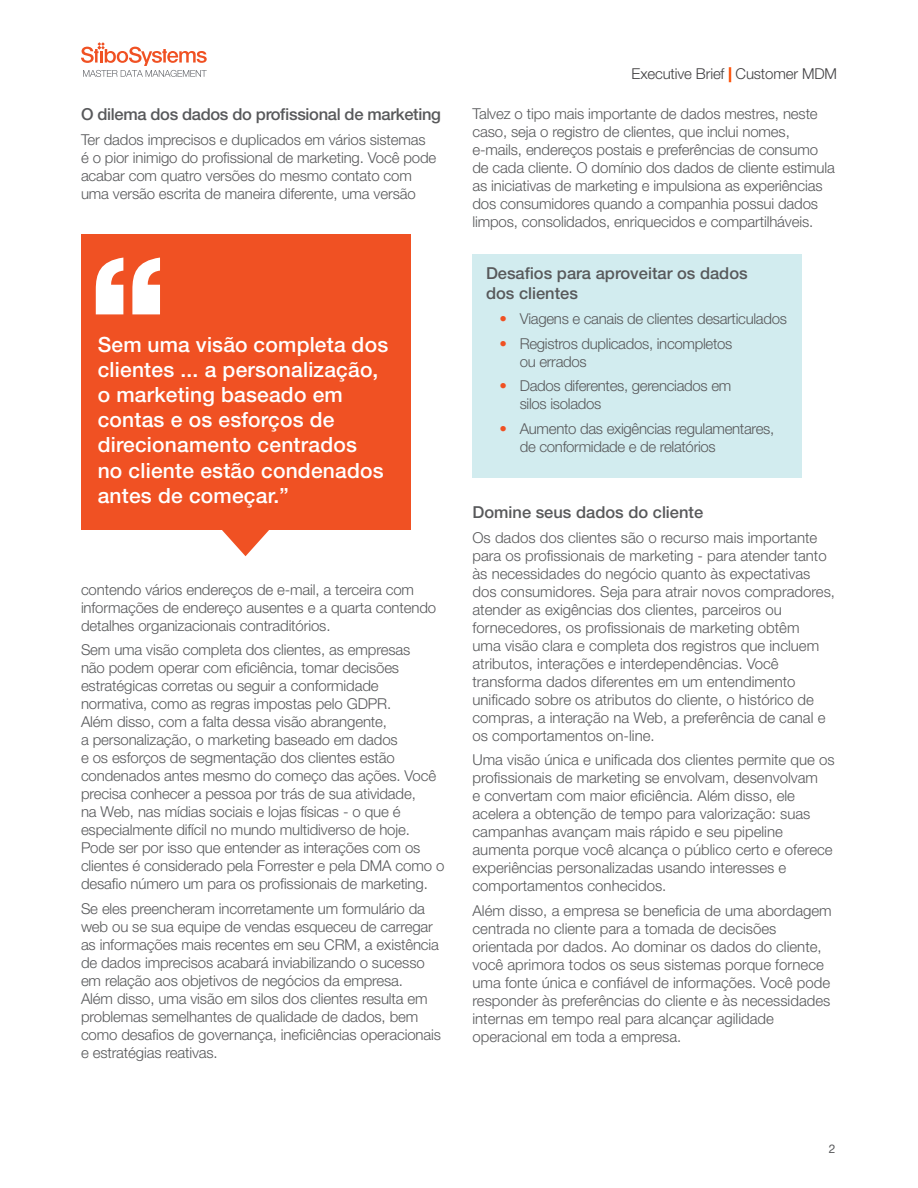
<style>
.page{position:relative;width:918px;height:1188px;background:#fff}
.page>*{position:absolute;margin:0;border:0;box-sizing:border-box;transform-origin:0 0}
.t1{font:900 150px "Helvetica Neue LT Std";color:#fff}
.t2{font:500 21px/25.2px "Helvetica Neue LT Std";letter-spacing:.01em;color:#fff}
.t3{font:500 16.5px/19.8px "Helvetica Neue LT Std";color:#58595b}
.t4{font:500 16.5px "Helvetica Neue LT Std";letter-spacing:-.02em;color:#58595b}
.t5{font:300 15px/18px "Helvetica Neue LT Std";letter-spacing:-.01em;color:#58595b}
.t6{font:300 15px "Helvetica Neue LT Std";letter-spacing:-.01em;color:#414042}
.t7{font:12px "Helvetica Neue LT Std";color:#58595b}
.s1{font-weight:800;color:#fc4c02}
.s2{color:#f05123}
</style>
<div class="page">
<svg style="left:81px;top:42px;width:126px;height:35px"></svg>
<div style="left:472px;top:254px;width:330px;height:224px;background:#d2ecef"></div>
<svg style="left:222px;top:530px;width:47px;height:26px"></svg>
<div style="left:81px;top:234px;width:329px;height:296px;background:#f05123"></div>
<p class="t4" style="left:81px;top:104px;width:361px">O dilema dos dados do profissional de marketing</p>
<p class="t5" style="left:81px;top:130px;width:357px">Ter dados imprecisos e duplicados em vários sistemas é o pior inimigo do profissional de marketing. Você pode acabar com quatro versões do mesmo contato com uma versão escrita de maneira diferente, uma versão</p>
<h1 class="t1" style="left:89px;top:222px;width:79px">“</h1>
<h2 class="t2" style="left:98px;top:331px;width:292px">Sem uma visão completa dos clientes ... a personalização, o marketing baseado em contas e os esforços de direcionamento centrados<br>no cliente estão condenados antes de começar.”</h2>
<p class="t5" style="left:81px;top:580px;width:357px">contendo vários endereços de e-mail, a terceira com informações de endereço ausentes e a quarta contendo detalhes organizacionais contraditórios.</p>
<p class="t5" style="left:81px;top:641px;width:365px">Sem uma visão completa dos clientes, as empresas<br>não podem operar com eficiência, tomar decisões estratégicas corretas ou seguir a conformidade normativa, como as regras impostas pelo GDPR.<br>Além disso, com a falta dessa visão abrangente,<br>a personalização, o marketing baseado em dados<br>e os esforços de segmentação dos clientes estão condenados antes mesmo do começo das ações. Você precisa conhecer a pessoa por trás de sua atividade,<br>na Web, nas mídias sociais e lojas físicas - o que é especialmente difícil no mundo multidiverso de hoje.<br>Pode ser por isso que entender as interações com os clientes é considerado pela Forrester e pela DMA como o desafio número um para os profissionais de marketing.</p>
<p class="t5" style="left:81px;top:899px;width:362px">Se eles preencheram incorretamente um formulário da web ou se sua equipe de vendas esqueceu de carregar as informações mais recentes em seu CRM, a existência de dados imprecisos acabará inviabilizando o sucesso em relação aos objetivos de negócios da empresa.<br>Além disso, uma visão em silos dos clientes resulta em problemas semelhantes de qualidade de dados, bem como desafios de governança, ineficiências operacionais e estratégias reativas.</p>
<p class="t6" style="left:632px;top:64px;width:207px">Executive Brief <span class="s1">|</span> Customer MDM</p>
<p class="t5" style="left:472px;top:104px;width:364px">Talvez o tipo mais importante de dados mestres, neste caso, seja o registro de clientes, que inclui nomes, e-mails, endereços postais e preferências de consumo de cada cliente. O domínio dos dados de cliente estimula as iniciativas de marketing e impulsiona as experiências dos consumidores quando a companhia possui dados limpos, consolidados, enriquecidos e compartilháveis.</p>
<p class="t3" style="left:486px;top:264px;width:263px">Desafios para aproveitar os dados dos clientes</p>
<p class="t5" style="left:500px;top:309px;width:289px"><span class="s2">•</span> Viagens e canais de clientes desarticulados</p>
<p class="t5" style="left:520px;top:334px;width:214px;text-indent:-20px"><span class="s2">•</span> Registros duplicados, incompletos ou errados</p>
<p class="t5" style="left:520px;top:377px;width:213px;text-indent:-20px"><span class="s2">•</span> Dados diferentes, gerenciados em silos isolados</p>
<p class="t5" style="left:520px;top:420px;width:256px;text-indent:-20px"><span class="s2">•</span> Aumento das exigências regulamentares, de conformidade e de relatórios</p>
<p class="t3" style="left:472px;top:502px;width:232px">Domine seus dados do cliente</p>
<p class="t5" style="left:472px;top:528px;width:364px">Os dados dos clientes são o recurso mais importante para os profissionais de marketing - para atender tanto às necessidades do negócio quanto às expectativas dos consumidores. Seja para atrair novos compradores, atender as exigências dos clientes, parceiros ou fornecedores, os profissionais de marketing obtêm<br>uma visão clara e completa dos registros que incluem atributos, interações e interdependências. Você transforma dados diferentes em um entendimento unificado sobre os atributos do cliente, o histórico de compras, a interação na Web, a preferência de canal e os comportamentos on-line.</p>
<p class="t5" style="left:472px;top:751px;width:364px">Uma visão única e unificada dos clientes permite que os profissionais de marketing se envolvam, desenvolvam<br>e convertam com maior eficiência. Além disso, ele acelera a obtenção de tempo para valorização: suas campanhas avançam mais rápido e seu pipeline aumenta porque você alcança o público certo e oferece experiências personalizadas usando interesses e comportamentos conhecidos.</p>
<p class="t5" style="left:472px;top:901px;width:361px">Além disso, a empresa se beneficia de uma abordagem centrada no cliente para a tomada de decisões orientada por dados. Ao dominar os dados do cliente, você aprimora todos os seus sistemas porque fornece uma fonte única e confiável de informações. Você pode responder às preferências do cliente e às necessidades internas em tempo real para alcançar agilidade operacional em toda a empresa.</p>
<p class="t7" style="left:829px;top:1142px;width:8px">2</p>
</div>
